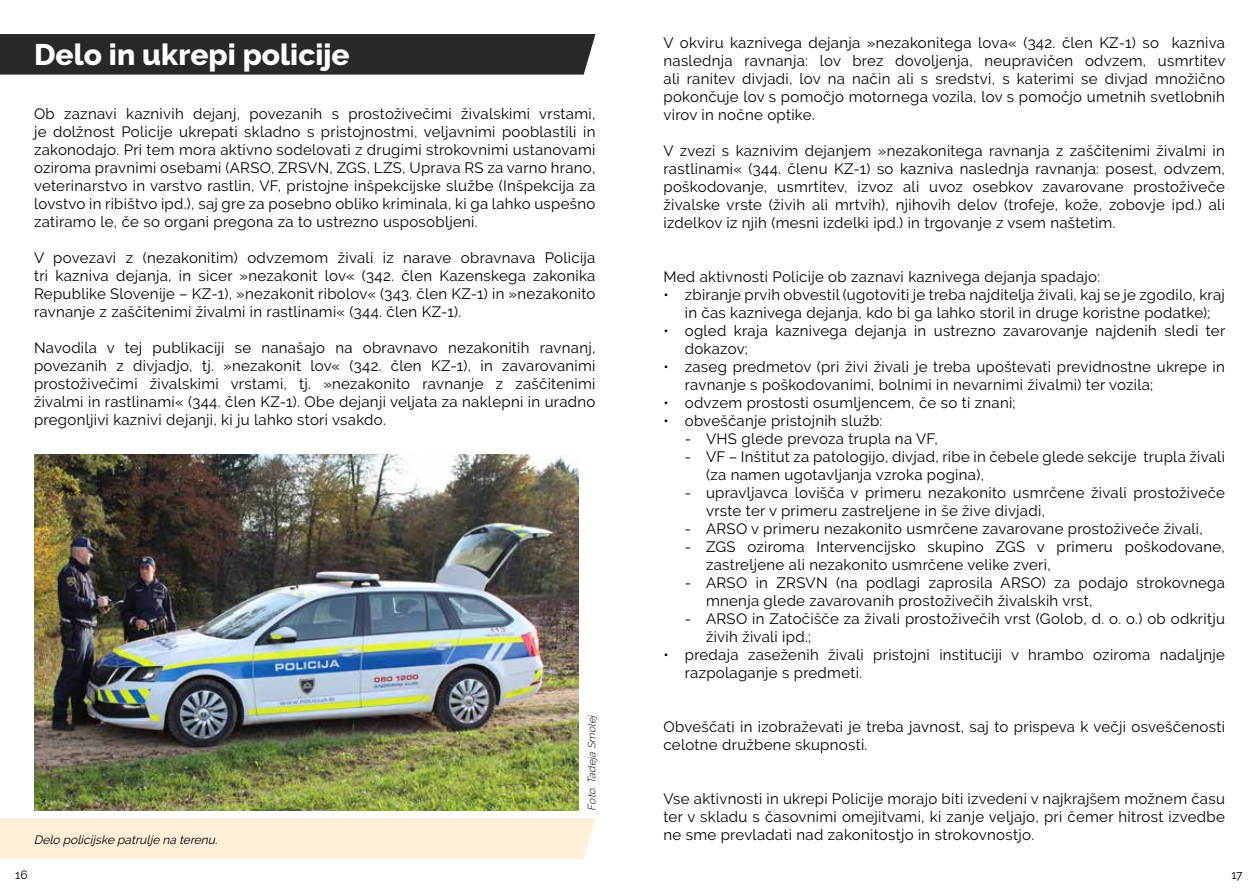
<style>
.page{position:relative;width:1259px;height:893px;background:#fff}
.page>*{position:absolute;margin:0;border:0;box-sizing:border-box;transform-origin:0 0}
.t1{font:800 30px "Raleway";color:#fff}
.t2{font:15px/18px "Raleway";letter-spacing:.02em;color:#000}
.t3{font:italic 12px "Raleway";color:#000}
.t4{font:12px "Raleway";color:#000}
.t5{font:italic 300 10.5px "Raleway";color:#000}
</style>
<div class="page">
<img style="left:34px;top:455px;width:544px;height:356px">
<div style="left:0;top:34px;width:595px;height:41px;background:#272827"></div>
<div style="left:0;top:818px;width:595px;height:41px;background:#feefd9"></div>
<h1 class="t1" style="left:34px;top:38px;width:317px">Delo in ukrepi policije</h1>
<p class="t2" style="left:34px;top:104px;width:563px;text-align:justify">Ob zaznavi kaznivih dejanj, povezanih s prostoživečimi živalskimi vrstami, je dolžnost Policije ukrepati skladno s pristojnostmi, veljavnimi pooblastili in zakonodajo. Pri tem mora aktivno sodelovati z drugimi strokovnimi ustanovami oziroma pravnimi osebami (ARSO, ZRSVN, ZGS, LZS, Uprava RS za varno hrano, veterinarstvo in varstvo rastlin, VF, pristojne inšpekcijske službe (Inšpekcija za lovstvo in ribištvo ipd.), saj gre za posebno obliko kriminala, ki ga lahko uspešno zatiramo le, če so organi pregona za to ustrezno usposobljeni.</p>
<p class="t2" style="left:34px;top:248px;width:563px;text-align:justify">V povezavi z (nezakonitim) odvzemom živali iz narave obravnava Policija tri kazniva dejanja, in sicer »nezakonit lov« (342. člen Kazenskega zakonika Republike Slovenije – KZ-1), »nezakonit ribolov« (343. člen KZ-1) in »nezakonito ravnanje z zaščitenimi živalmi in rastlinami« (344. člen KZ-1).</p>
<p class="t2" style="left:34px;top:338px;width:563px;text-align:justify">Navodila v tej publikaciji se nanašajo na obravnavo nezakonitih ravnanj, povezanih z divjadjo, tj. »nezakonit lov« (342. člen KZ-1), in zavarovanimi prostoživečimi živalskimi vrstami, tj. »nezakonito ravnanje z zaščitenimi živalmi in rastlinami« (344. člen KZ-1). Obe dejanji veljata za naklepni in uradno pregonljivi kaznivi dejanji, ki ju lahko stori vsakdo.</p>
<p class="t5" style="left:585px;top:811px;width:100px;rotate:-90deg">Foto:Tadeja Smolej</p>
<p class="t2" style="left:663px;top:34px;width:563px;text-align:justify">V okviru kaznivega dejanja »nezakonitega lova« (342. člen KZ-1) so kazniva naslednja ravnanja: lov brez dovoljenja, neupravičen odvzem, usmrtitev ali ranitev divjadi, lov na način ali s sredstvi, s katerimi se divjad množično pokončuje lov s pomočjo motornega vozila, lov s pomočjo umetnih svetlobnih virov in nočne optike.</p>
<p class="t2" style="left:663px;top:142px;width:563px;text-align:justify">V zvezi s kaznivim dejanjem »nezakonitega ravnanja z zaščitenimi živalmi in rastlinami« (344. členu KZ-1) so kazniva naslednja ravnanja: posest, odvzem, poškodovanje, usmrtitev, izvoz ali uvoz osebkov zavarovane prostoživeče živalske vrste (živih ali mrtvih), njihovih delov (trofeje, kože, zobovje ipd.) ali izdelkov iz njih (mesni izdelki ipd.) in trgovanje z vsem naštetim.</p>
<p class="t2" style="left:663px;top:268px;width:438px">Med aktivnosti Policije ob zaznavi kaznivega dejanja spadajo:</p>
<p class="t2" style="left:663px;top:286px;width:563px;text-align:center">• zbiranje prvih obvestil (ugotoviti je treba najditelja živali, kaj se je zgodilo, kraj in čas kaznivega dejanja, kdo bi ga lahko storil in druge koristne podatke);</p>
<p class="t2" style="left:685px;top:322px;width:542px;text-indent:-21px">• ogled kraja kaznivega dejanja in ustrezno zavarovanje najdenih sledi ter dokazov;</p>
<p class="t2" style="left:685px;top:358px;width:542px;text-indent:-21px">• zaseg predmetov (pri živi živali je treba upoštevati previdnostne ukrepe in ravnanje s poškodovanimi, bolnimi in nevarnimi živalmi) ter vozila;</p>
<p class="t2" style="left:663px;top:394px;width:354px">• odvzem prostosti osumljencem, če so ti znani;</p>
<p class="t2" style="left:663px;top:412px;width:220px">• obveščanje pristojnih služb:</p>
<p class="t2" style="left:685px;top:430px;width:255px">- VHS glede prevoza trupla na VF,</p>
<p class="t2" style="left:706px;top:448px;width:520px;text-indent:-21px">- VF – Inštitut za patologijo, divjad, ribe in čebele glede sekcije trupla živali (za namen ugotavljanja vzroka pogina),</p>
<p class="t2" style="left:706px;top:484px;width:520px;text-indent:-21px">- upravljavca lovišča v primeru nezakonito usmrčene živali prostoživeče vrste ter v primeru zastreljene in še žive divjadi,</p>
<p class="t2" style="left:685px;top:520px;width:519px">- ARSO v primeru nezakonito usmrčene zavarovane prostoživeče živali,</p>
<p class="t2" style="left:706px;top:538px;width:520px;text-indent:-21px">- ZGS oziroma Intervencijsko skupino ZGS v primeru poškodovane, zastreljene ali nezakonito usmrčene velike zveri,</p>
<p class="t2" style="left:706px;top:574px;width:520px;text-indent:-21px">- ARSO in ZRSVN (na podlagi zaprosila ARSO) za podajo strokovnega mnenja glede zavarovanih prostoživečih živalskih vrst,</p>
<p class="t2" style="left:706px;top:610px;width:520px;text-indent:-21px">- ARSO in Zatočišče za živali prostoživečih vrst (Golob, d. o. o.) ob odkritju živih živali ipd.;</p>
<p class="t2" style="left:685px;top:646px;width:542px;text-indent:-21px">• predaja zaseženih živali pristojni instituciji v hrambo oziroma nadaljnje razpolaganje s predmeti.</p>
<p class="t2" style="left:663px;top:718px;width:563px">Obveščati in izobraževati je treba javnost, saj to prispeva k večji osveščenosti celotne družbene skupnosti.</p>
<p class="t2" style="left:663px;top:790px;width:563px">Vse aktivnosti in ukrepi Policije morajo biti izvedeni v najkrajšem možnem času ter v skladu s časovnimi omejitvami, ki zanje veljajo, pri čemer hitrost izvedbe</p>
<p class="t3" style="left:34px;top:833px;width:188px">Delo policijske patrulje na terenu.</p>
<p class="t2" style="left:663px;top:826px;width:372px">ne sme prevladati nad zakonitostjo in strokovnostjo.</p>
<p class="t4" style="left:15px;top:867px;width:14px">16</p>
<p class="t4" style="left:1231px;top:867px;width:13px">17</p>
</div>
